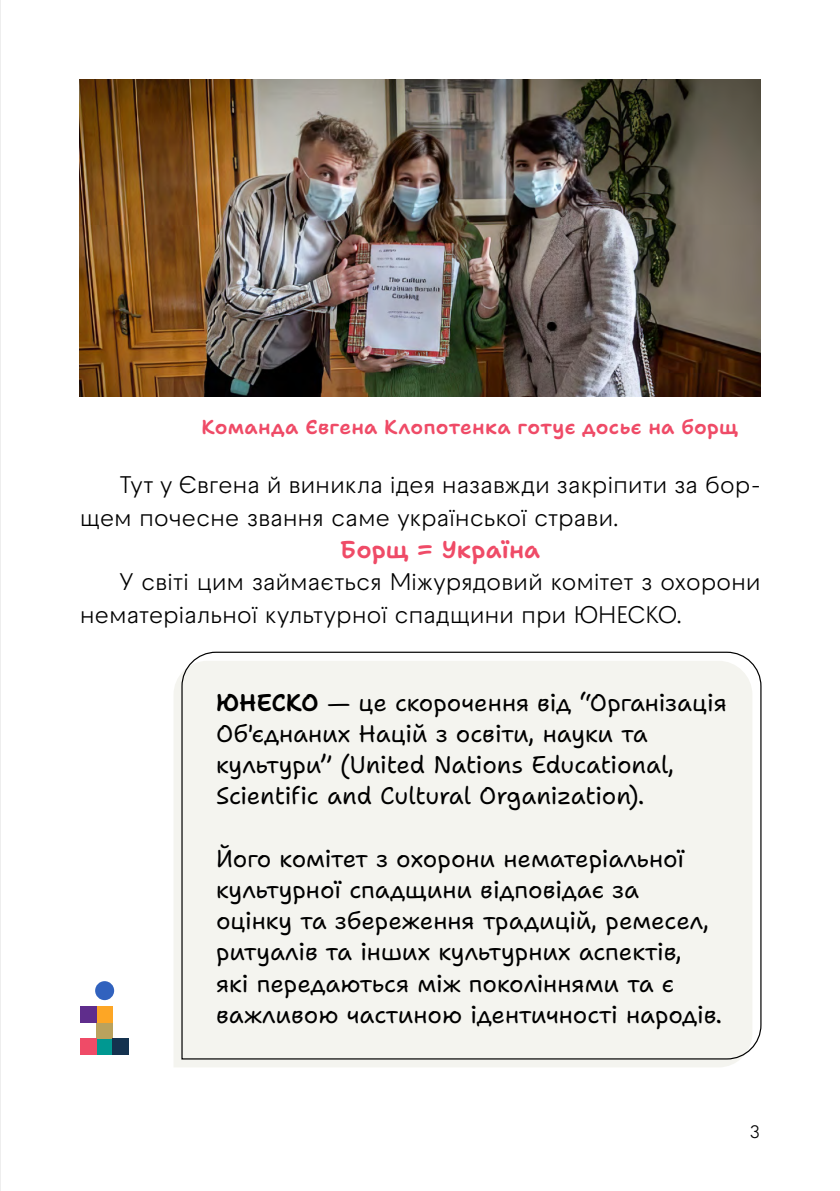
<style>
.page{position:relative;width:840px;height:1191px;background:#fff}
.page>*{position:absolute;margin:0;border:0;box-sizing:border-box;transform-origin:0 0}
.t1{font:24px/31.2px "Shantell Sans";letter-spacing:-.005em;color:#000}
.t2{font:24px/32.4px "Raptor V3 Premium";letter-spacing:-.015em;color:#000}
.t3{font:600 24px "Shantell Sans";letter-spacing:.005em;color:#ef4b67}
.t4{font:600 20px "Shantell Sans";letter-spacing:.015em;color:#ef4b67}
.t5{font:18px "Raptor V3 Premium";color:#000}
.s1{font-weight:600}
</style>
<div class="page">
<div style="left:174px;top:674px;width:565px;height:393px;background:#f4f4ef"></div>
<div style="left:181px;top:651px;width:580px;height:409px;background:#f4f4ef"></div>
<img style="left:80px;top:79px;width:679px;height:318px">
<div style="left:95px;top:981px;width:19px;height:19px;background:#3162be;border-radius:50%"></div>
<div style="left:96px;top:1038px;width:17px;height:16px;background:#009891"></div>
<div style="left:96px;top:1022px;width:17px;height:16px;background:#baa25d"></div>
<div style="left:96px;top:1006px;width:17px;height:16px;background:#fda625"></div>
<div style="left:80px;top:1038px;width:16px;height:16px;background:#ef4b67"></div>
<div style="left:113px;top:1038px;width:16px;height:16px;background:#14324f"></div>
<div style="left:80px;top:1006px;width:16px;height:16px;background:#5f2d8c"></div>
<hr style="left:0;top:0;width:1px;height:1191px;background:#000">
<p class="t4" style="left:201px;top:415px;width:537px">Команда Євгена Клопотенка готує досьє на борщ</p>
<p class="t2" style="left:80px;top:468px;width:682px;text-indent:40px">Тут у Євгена й виникла ідея назавжди закріпити за бор&shy;щем почесне звання саме української страви.</p>
<p class="t3" style="left:340px;top:536px;width:201px">Борщ = Україна</p>
<p class="t2" style="left:80px;top:566px;width:682px;text-indent:40px">У світі цим займається Міжурядовий комітет з охорони нематеріальної культурної спадщини при ЮНЕСКО.</p>
<p class="t1" style="left:216px;top:687px;width:512px"><span class="s1">ЮНЕСКО</span> — це скорочення від “Організація Об'єднаних Націй з освіти, науки та культури” (United Nations Educational, Scientific and Cultural Organization).</p>
<p class="t1" style="left:216px;top:843px;width:507px">Його комітет з охорони нематеріальної культурної спадщини відповідає за<br>оцінку та збереження традицій, ремесел, ритуалів та інших культурних аспектів,<br>які передаються між поколіннями та є важливою частиною ідентичності народів.</p>
<p class="t5" style="left:749px;top:1119px;width:12px">3</p>
</div>
